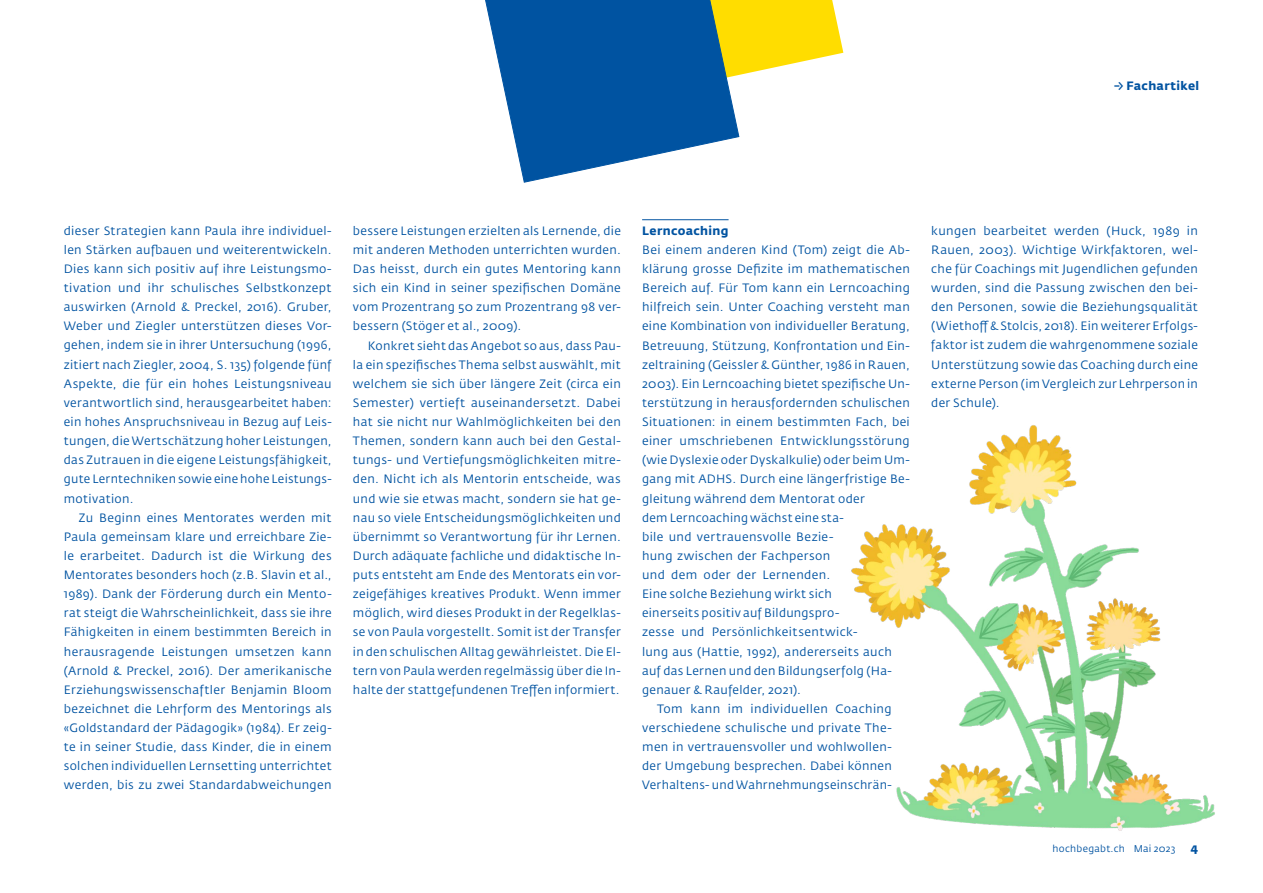
<style>
.page{position:relative;width:1263px;height:893px;background:#fff}
.page>*{position:absolute;margin:0;border:0;box-sizing:border-box;transform-origin:0 0}
.t1{font:12px/19px "Fedra Sans Pro";letter-spacing:.03em;color:#0053a1;text-align:justify}
.t2{font:700 12px "Fedra Sans Pro";letter-spacing:.03em;color:#0053a1}
.t3{font:9.75px "Fedra Sans Pro";letter-spacing:.025em;color:#0053a1}
</style>
<div class="page">
<hr style="left:642px;top:219px;width:86px;height:1px;background:#0053a1">
<svg style="left:739px;top:0;width:104px;height:75px"></svg>
<svg style="left:485px;top:0;width:254px;height:183px"></svg>
<img style="left:851px;top:425px;width:364px;height:406px">
<p class="t2" style="left:1126px;top:78px;width:74px">Fachartikel</p>
<p class="t1" style="left:64px;top:221px;width:269px">dieser Strategien kann Paula ihre individuel&shy;len Stärken aufbauen und weiterentwickeln.<br>Dies kann sich positiv auf ihre Leistungsmo&shy;tivation und ihr schulisches Selbstkonzept auswirken (Arnold &amp; Preckel, 2016). Gruber, Weber und Ziegler unterstützen dieses Vor&shy;gehen, indem sie in ihrer Untersuchung (1996, zitiert nach Ziegler, 2004, S. 135) folgende fünf Aspekte, die für ein hohes Leistungsniveau verantwortlich sind, herausgearbeitet haben: ein hohes Anspruchsniveau in Bezug auf Leis&shy;tungen, die Wertschätzung hoher Leistungen, das Zutrauen in die eigene Leistungsfähigkeit, gute Lerntechniken sowie eine hohe Leistungs&shy;motivation.</p>
<p class="t1" style="left:64px;top:508px;width:269px;text-indent:15px">Zu Beginn eines Mentorates werden mit Paula gemeinsam klare und erreichbare Zie&shy;le erarbeitet. Dadurch ist die Wirkung des Mentorates besonders hoch (z.B. Slavin et al., 1989). Dank der Förderung durch ein Mento&shy;rat steigt die Wahrscheinlichkeit, dass sie ihre Fähigkeiten in einem bestimmten Bereich in herausragende Leistungen umsetzen kann (Arnold &amp; Preckel, 2016). Der amerikanische Erziehungswissenschaftler Benjamin Bloom bezeichnet die Lehrform des Mentorings als «Goldstandard der Pädagogik» (1984). Er zeig&shy;te in seiner Studie, dass Kinder, die in einem solchen individuellen Lernsetting unterrichtet werden, bis zu zwei Standardabweichungen</p>
<p class="t1" style="left:353px;top:221px;width:269px">bessere Leistungen erzielten als Lernende, die mit anderen Methoden unterrichten wurden.<br>Das heisst, durch ein gutes Mentoring kann sich ein Kind in seiner spezifischen Domäne vom Prozentrang 50 zum Prozentrang 98 ver&shy;bessern (Stöger et al., 2009).</p>
<p class="t1" style="left:353px;top:336px;width:269px;text-indent:15px">Konkret sieht das Angebot so aus, dass Pau&shy;la ein spezifisches Thema selbst auswählt, mit welchem sie sich über längere Zeit (circa ein Semester) vertieft auseinandersetzt. Dabei hat sie nicht nur Wahlmöglichkeiten bei den Themen, sondern kann auch bei den Gestal&shy;tungs- und Vertiefungsmöglichkeiten mitre&shy;den. Nicht ich als Mentorin entscheide, was und wie sie etwas macht, sondern sie hat ge&shy;nau so viele Entscheidungsmöglichkeiten und übernimmt so Verantwortung für ihr Lernen.<br>Durch adäquate fachliche und didaktische In&shy;puts entsteht am Ende des Mentorats ein vor&shy;zeigefähiges kreatives Produkt. Wenn immer möglich, wird dieses Produkt in der Regelklas&shy;se von Paula vorgestellt. Somit ist der Transfer in den schulischen Alltag gewährleistet. Die El&shy;tern von Paula werden regelmässig über die In&shy;halte der stattgefundenen Treffen informiert.</p>
<p class="t2" style="left:642px;top:223px;width:88px">Lerncoaching</p>
<p class="t1" style="left:642px;top:240px;width:269px">Bei einem anderen Kind (Tom) zeigt die Ab-</p>
<p class="t1" style="left:642px;top:259px;width:269px">klärung grosse Defizite im mathematischen</p>
<p class="t1" style="left:642px;top:278px;width:269px">Bereich auf. Für Tom kann ein Lerncoaching</p>
<p class="t1" style="left:642px;top:297px;width:269px">hilfreich sein. Unter Coaching versteht man</p>
<p class="t1" style="left:642px;top:317px;width:269px">eine Kombination von individueller Beratung,</p>
<p class="t1" style="left:642px;top:336px;width:269px">Betreuung, Stützung, Konfrontation und Ein-</p>
<p class="t1" style="left:642px;top:355px;width:269px">zeltraining (Geissler &amp; Günther, 1986 in Rauen,</p>
<p class="t1" style="left:642px;top:374px;width:269px">2003). Ein Lerncoaching bietet spezifische Un-</p>
<p class="t1" style="left:642px;top:393px;width:269px">terstützung in herausfordernden schulischen</p>
<p class="t1" style="left:642px;top:412px;width:269px">Situationen: in einem bestimmten Fach, bei</p>
<p class="t1" style="left:642px;top:431px;width:269px">einer umschriebenen Entwicklungsstörung</p>
<p class="t1" style="left:642px;top:450px;width:269px">(wie Dyslexie oder Dyskalkulie) oder beim Um-</p>
<p class="t1" style="left:642px;top:470px;width:269px">gang mit ADHS. Durch eine längerfristige Be-</p>
<p class="t1" style="left:642px;top:489px;width:224px">gleitung während dem Mentorat oder</p>
<p class="t1" style="left:642px;top:508px;width:203px">dem Lerncoaching wächst eine sta-</p>
<p class="t1" style="left:642px;top:527px;width:193px">bile und vertrauensvolle Bezie-</p>
<p class="t1" style="left:642px;top:546px;width:190px">hung zwischen der Fachperson</p>
<p class="t1" style="left:642px;top:565px;width:190px">und dem oder der Lernenden.</p>
<p class="t1" style="left:642px;top:584px;width:191px">Eine solche Beziehung wirkt sich</p>
<p class="t1" style="left:642px;top:603px;width:199px">einerseits positiv auf Bildungspro-</p>
<p class="t1" style="left:642px;top:623px;width:217px">zesse und Persönlichkeitsentwick-</p>
<p class="t1" style="left:642px;top:642px;width:251px">lung aus (Hattie, 1992), andererseits auch</p>
<p class="t1" style="left:642px;top:661px;width:251px">auf das Lernen und den Bildungserfolg (Ha-</p>
<p class="t1" style="left:642px;top:680px;width:160px">genauer &amp; Raufelder, 2021).</p>
<p class="t1" style="left:657px;top:699px;width:236px">Tom kann im individuellen Coaching</p>
<p class="t1" style="left:642px;top:718px;width:251px">verschiedene schulische und private The-</p>
<p class="t1" style="left:642px;top:737px;width:251px">men in vertrauensvoller und wohlwollen-</p>
<p class="t1" style="left:642px;top:756px;width:251px">der Umgebung besprechen. Dabei können</p>
<p class="t1" style="left:642px;top:776px;width:251px">Verhaltens- und Wahrnehmungseinschrän-</p>
<p class="t1" style="left:931px;top:221px;width:268px">kungen bearbeitet werden (Huck, 1989 in Rauen, 2003). Wichtige Wirkfaktoren, wel&shy;che für Coachings mit Jugendlichen gefunden wurden, sind die Passung zwischen den bei&shy;den Personen, sowie die Beziehungsqualität (Wiethoff &amp; Stolcis, 2018). Ein weiterer Erfolgs&shy;faktor ist zudem die wahrgenommene soziale Unterstützung sowie das Coaching durch eine externe Person (im Vergleich zur Lehrperson in der Schule).</p>
<p class="t3" style="left:1052px;top:843px;width:124px">hochbegabt.ch Mai 2023</p>
<p class="t2" style="left:1191px;top:841px;width:9px">4</p>
</div>
